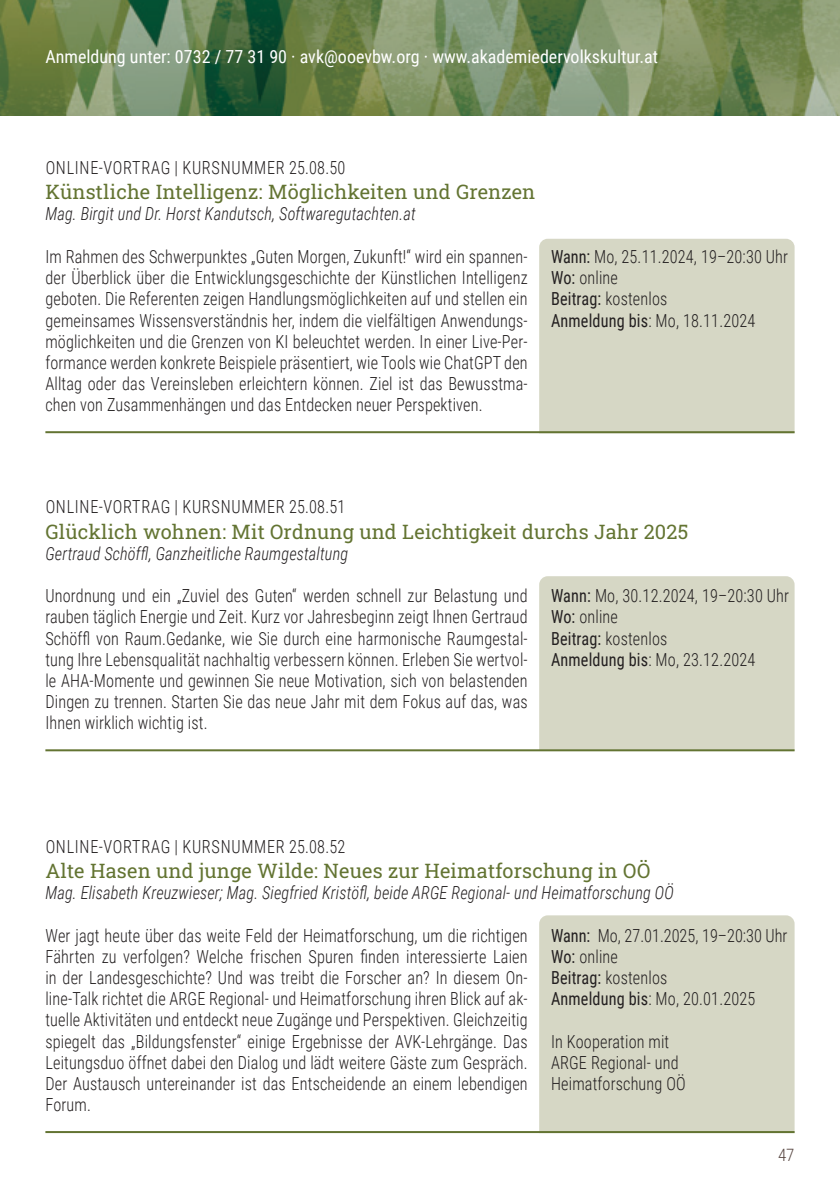
<style>
.page{position:relative;width:840px;height:1191px;background:#fff}
.page>*{position:absolute;margin:0;border:0;box-sizing:border-box;transform-origin:0 0}
.t1{font:20px "Roboto Slab";letter-spacing:.01em;color:#637432}
.t2{font:300 18px/21.2px "Roboto Condensed";letter-spacing:.01em;color:#231f20;scale:.9 1}
.t3{font:italic 300 18px "Roboto Condensed";letter-spacing:.01em;color:#231f20;scale:.9 1}
.t4{font:300 18px "Roboto Condensed";letter-spacing:.045em;color:#231f20;scale:.9 1}
.t5{font:18px "Roboto Condensed";color:#fff}
.t6{font:300 17px "Roboto Condensed";color:#574641}
.s1{font-weight:400}
</style>
<div class="page">
<img style="left:0;top:0;width:839px;height:115px">
<div style="left:539px;top:239px;width:255px;height:192px;background:#d6d7c5"></div>
<div style="left:539px;top:576px;width:255px;height:173px;background:#d6d7c5"></div>
<div style="left:539px;top:915px;width:255px;height:216px;background:#d6d7c5"></div>
<hr style="left:45px;top:431px;width:749px;height:2px;background:#637432">
<hr style="left:45px;top:749px;width:749px;height:2px;background:#637432">
<hr style="left:45px;top:1131px;width:749px;height:2px;background:#637432">
<p class="t5" style="left:45px;top:44px;width:614px">Anmeldung unter: 0732 / 77 31 90 · avk@ooevbw.org · www.akademiedervolkskultur.at</p>
<p class="t4" style="left:46px;top:155px;width:334px">ONLINE-VORTRAG | KURSNUMMER 25.08.50</p>
<p class="t1" style="left:45px;top:178px;width:491px">Künstliche Intelligenz: Möglichkeiten und Grenzen</p>
<p class="t3" style="left:45px;top:201px;width:412px">Mag. Birgit und Dr. Horst Kandutsch, Softwaregutachten.at</p>
<p class="t2" style="left:45px;top:245px;width:537px;text-align:justify">Im Rahmen des Schwerpunktes „Guten Morgen, Zukunft!“ wird ein spannen&shy;der Überblick über die Entwicklungsgeschichte der Künstlichen Intelligenz geboten. Die Referenten zeigen Handlungsmöglichkeiten auf und stellen ein gemeinsames Wissensverständnis her, indem die vielfältigen Anwendungs&shy;möglichkeiten und die Grenzen von KI beleuchtet werden. In einer Live-Per&shy;formance werden konkrete Beispiele präsentiert, wie Tools wie ChatGPT den Alltag oder das Vereinsleben erleichtern können. Ziel ist das Bewusstma&shy;chen von Zusammenhängen und das Entdecken neuer Perspektiven.</p>
<p class="t2" style="left:550px;top:245px;width:265px"><span class="s1">Wann:</span> Mo, 25.11.2024, 19–20:30 Uhr<br><span class="s1">Wo:</span> online<br><span class="s1">Beitrag:</span> kostenlos<br><span class="s1">Anmeldung bis</span>: Mo, 18.11.2024</p>
<p class="t4" style="left:46px;top:494px;width:334px">ONLINE-VORTRAG | KURSNUMMER 25.08.51</p>
<p class="t1" style="left:45px;top:517px;width:644px">Glücklich wohnen: Mit Ordnung und Leichtigkeit durchs Jahr 2025</p>
<p class="t3" style="left:45px;top:541px;width:338px">Gertraud Schöffl, Ganzheitliche Raumgestaltung</p>
<p class="t2" style="left:45px;top:584px;width:537px;text-align:justify">Unordnung und ein „Zuviel des Guten“ werden schnell zur Belastung und rauben täglich Energie und Zeit. Kurz vor Jahresbeginn zeigt Ihnen Gertraud Schöffl von Raum.Gedanke, wie Sie durch eine harmonische Raumgestal&shy;tung Ihre Lebensqualität nachhaltig verbessern können. Erleben Sie wertvol&shy;le AHA-Momente und gewinnen Sie neue Motivation, sich von belastenden Dingen zu trennen. Starten Sie das neue Jahr mit dem Fokus auf das, was Ihnen wirklich wichtig ist.</p>
<p class="t2" style="left:550px;top:584px;width:266px"><span class="s1">Wann:</span> Mo, 30.12.2024, 19–20:30 Uhr<br><span class="s1">Wo:</span> online<br><span class="s1">Beitrag:</span> kostenlos<br><span class="s1">Anmeldung bis</span>: Mo, 23.12.2024</p>
<p class="t4" style="left:46px;top:833px;width:334px">ONLINE-VORTRAG | KURSNUMMER 25.08.52</p>
<p class="t1" style="left:45px;top:857px;width:606px">Alte Hasen und junge Wilde: Neues zur Heimatforschung in OÖ</p>
<p class="t3" style="left:45px;top:880px;width:699px">Mag. Elisabeth Kreuzwieser; Mag. Siegfried Kristöfl, beide ARGE Regional- und Heimatforschung OÖ</p>
<p class="t2" style="left:45px;top:924px;width:537px;text-align:justify">Wer jagt heute über das weite Feld der Heimatforschung, um die richtigen Fährten zu verfolgen? Welche frischen Spuren finden interessierte Laien in der Landesgeschichte? Und was treibt die Forscher an? In diesem On&shy;line-Talk richtet die ARGE Regional- und Heimatforschung ihren Blick auf ak&shy;tuelle Aktivitäten und entdeckt neue Zugänge und Perspektiven. Gleichzeitig spiegelt das „Bildungsfenster“ einige Ergebnisse der AVK-Lehrgänge. Das Leitungsduo öffnet dabei den Dialog und lädt weitere Gäste zum Gespräch.<br>Der Austausch untereinander ist das Entscheidende an einem lebendigen Forum.</p>
<p class="t2" style="left:550px;top:924px;width:264px"><span class="s1">Wann:</span> Mo, 27.01.2025, 19–20:30 Uhr<br><span class="s1">Wo:</span> online<br><span class="s1">Beitrag:</span> kostenlos<br><span class="s1">Anmeldung bis</span>: Mo, 20.01.2025</p>
<p class="t2" style="left:550px;top:1030px;width:151px">In Kooperation mit<br>ARGE Regional- und<br>Heimatforschung OÖ</p>
<p class="t6" style="left:777px;top:1142px;width:18px">47</p>
</div>
